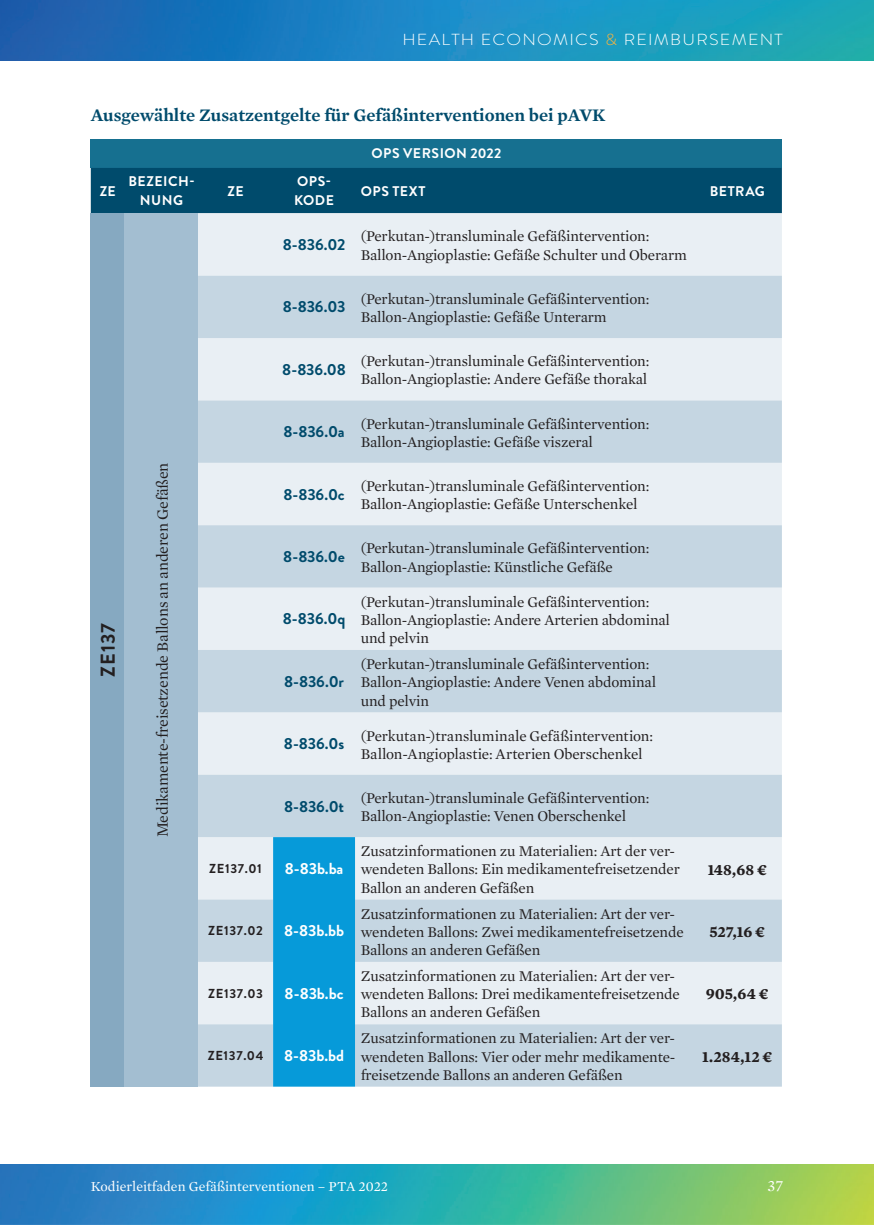
<style>
.page{position:relative;width:874px;height:1225px;background:#fff}
.page>*{position:absolute;margin:0;border:0;box-sizing:border-box;transform-origin:0 0}
.t1{font:700 20px "Brandon Grotesque";letter-spacing:.05em;color:#231f20}
.t2{font:600 18px "Mercury Text G1";color:#004b6c}
.t3{font:700 16px "Brandon Grotesque";letter-spacing:-.01em;color:#004b6c}
.t4{font:16px "Mercury Text G1";letter-spacing:-.01em;color:#231f20}
.t5{font:700 16px "Brandon Grotesque";letter-spacing:-.005em;color:#fff}
.t6{font:700 16px "Mercury Text G1";color:#231f20}
.t7{font:300 16px "Brandon Grotesque";letter-spacing:.07em;color:#fff;scale:1.1 1}
.t8{font:16px "Mercury Text G1";color:#fff}
.t9{font:15.2px/18.2px "Mercury Text G1";letter-spacing:-.01em;color:#231f20}
.t10{font:700 14px/18px "Brandon Grotesque";letter-spacing:.035em;color:#fff;text-align:center}
.t11{font:14px "Mercury Text G1";color:#fff}
.t12{font:700 13px "Brandon Grotesque";letter-spacing:.05em;color:#231f20}
.s1{color:#fcb53b}
</style>
<div class="page">
<img style="left:0;top:1164px;width:873px;height:61px">
<img style="left:0;top:0;width:873px;height:61px">
<div style="left:91px;top:139px;width:690px;height:29px;background:#167090"></div>
<div style="left:91px;top:168px;width:690px;height:45px;background:#004b6c"></div>
<div style="left:91px;top:213px;width:34px;height:873px;background:#86a9c1"></div>
<div style="left:125px;top:213px;width:73px;height:873px;background:#a3bed1"></div>
<div style="left:198px;top:213px;width:583px;height:63px;background:#e9eff4"></div>
<svg style="left:198px;top:276px;width:583px;height:810px;background:#d5e1ea"></svg>
<div style="left:273px;top:837px;width:82px;height:249px;background:#069ad9"></div>
<p class="t7" style="left:402px;top:28px;width:347px">HEALTH ECONOMICS <span class="s1">&amp;</span> REIMBURSEMENT</p>
<p class="t2" style="left:91px;top:102px;width:516px">Ausgewählte Zusatzentgelte für Gefäßinterventionen bei pAVK</p>
<p class="t10" style="left:371px;top:145px;width:131px">OPS VERSION 2022</p>
<p class="t10" style="left:100px;top:182px;width:17px">ZE</p>
<p class="t10" style="left:128px;top:173px;width:67px">BEZEICH-<br>NUNG</p>
<p class="t10" style="left:227px;top:182px;width:18px">ZE</p>
<p class="t10" style="left:294px;top:173px;width:41px;text-align:left">OPS-<br>KODE</p>
<p class="t10" style="left:360px;top:182px;width:66px">OPS TEXT</p>
<p class="t10" style="left:709px;top:182px;width:56px">BETRAG</p>
<h1 class="t1" style="left:94px;top:677px;width:55px;rotate:-90deg">ZE137</h1>
<p class="t4" style="left:151px;top:837px;width:376px;rotate:-90deg">Medikamente-freisetzende Ballons an anderen Gefäßen</p>
<p class="t3" style="left:283px;top:233px;width:64px">8-836.02</p>
<p class="t9" style="left:360px;top:226px;width:327px">(Perkutan-)transluminale Gefäßintervention:<br>Ballon-Angioplastie: Gefäße Schulter und Oberarm</p>
<p class="t3" style="left:282px;top:296px;width:64px">8-836.03</p>
<p class="t9" style="left:360px;top:289px;width:290px">(Perkutan-)transluminale Gefäßintervention:<br>Ballon-Angioplastie: Gefäße Unterarm</p>
<p class="t3" style="left:282px;top:358px;width:65px">8-836.08</p>
<p class="t9" style="left:360px;top:351px;width:290px">(Perkutan-)transluminale Gefäßintervention:<br>Ballon-Angioplastie: Andere Gefäße thorakal</p>
<p class="t3" style="left:283px;top:420px;width:63px">8-836.0a</p>
<p class="t9" style="left:360px;top:413px;width:290px">(Perkutan-)transluminale Gefäßintervention:<br>Ballon-Angioplastie: Gefäße viszeral</p>
<p class="t3" style="left:283px;top:483px;width:63px">8-836.0c</p>
<p class="t9" style="left:360px;top:476px;width:290px">(Perkutan-)transluminale Gefäßintervention:<br>Ballon-Angioplastie: Gefäße Unterschenkel</p>
<p class="t3" style="left:283px;top:545px;width:63px">8-836.0e</p>
<p class="t9" style="left:360px;top:538px;width:290px">(Perkutan-)transluminale Gefäßintervention:<br>Ballon-Angioplastie: Künstliche Gefäße</p>
<p class="t3" style="left:282px;top:607px;width:64px">8-836.0q</p>
<p class="t9" style="left:360px;top:591px;width:310px">(Perkutan-)transluminale Gefäßintervention:<br>Ballon-Angioplastie: Andere Arterien abdominal und pelvin</p>
<p class="t3" style="left:284px;top:670px;width:61px">8-836.0r</p>
<p class="t9" style="left:360px;top:654px;width:297px">(Perkutan-)transluminale Gefäßintervention:<br>Ballon-Angioplastie: Andere Venen abdominal und pelvin</p>
<p class="t3" style="left:284px;top:732px;width:62px">8-836.0s</p>
<p class="t9" style="left:360px;top:725px;width:294px">(Perkutan-)transluminale Gefäßintervention:<br>Ballon-Angioplastie: Arterien Oberschenkel</p>
<p class="t3" style="left:284px;top:795px;width:62px">8-836.0t</p>
<p class="t9" style="left:360px;top:788px;width:290px">(Perkutan-)transluminale Gefäßintervention:<br>Ballon-Angioplastie: Venen Oberschenkel</p>
<p class="t12" style="left:209px;top:859px;width:54px">ZE137.01</p>
<p class="t5" style="left:284px;top:857px;width:60px">8-83b.ba</p>
<p class="t12" style="left:208px;top:921px;width:56px">ZE137.02</p>
<p class="t5" style="left:284px;top:919px;width:61px">8-83b.bb</p>
<p class="t12" style="left:208px;top:984px;width:56px">ZE137.03</p>
<p class="t5" style="left:284px;top:982px;width:60px">8-83b.bc</p>
<p class="t12" style="left:207px;top:1046px;width:57px">ZE137.04</p>
<p class="t5" style="left:284px;top:1044px;width:62px">8-83b.bd</p>
<p class="t9" style="left:360px;top:841px;width:320px">Zusatzinformationen zu Materialien: Art der ver&shy;wendeten Ballons: Ein medikamentefreisetzender<br>Ballon an anderen Gefäßen</p>
<p class="t9" style="left:360px;top:903px;width:324px">Zusatzinformationen zu Materialien: Art der ver&shy;wendeten Ballons: Zwei medikamentefreisetzende<br>Ballons an anderen Gefäßen</p>
<p class="t9" style="left:360px;top:966px;width:320px">Zusatzinformationen zu Materialien: Art der ver&shy;wendeten Ballons: Drei medikamentefreisetzende<br>Ballons an anderen Gefäßen</p>
<p class="t9" style="left:360px;top:1028px;width:316px;text-align:justify">Zusatzinformationen zu Materialien: Art der ver&shy;wendeten Ballons: Vier oder mehr medikamente&shy;freisetzende Ballons an anderen Gefäßen</p>
<p class="t6" style="left:707px;top:857px;width:61px">148,68 €</p>
<p class="t6" style="left:709px;top:919px;width:57px">527,16 €</p>
<p class="t6" style="left:705px;top:982px;width:64px">905,64 €</p>
<p class="t6" style="left:701px;top:1044px;width:72px">1.284,12 €</p>
<p class="t11" style="left:91px;top:1176px;width:299px">Kodierleitfaden Gefäßinterventionen – PTA 2022</p>
<p class="t8" style="left:767px;top:1174px;width:17px">37</p>
</div>
